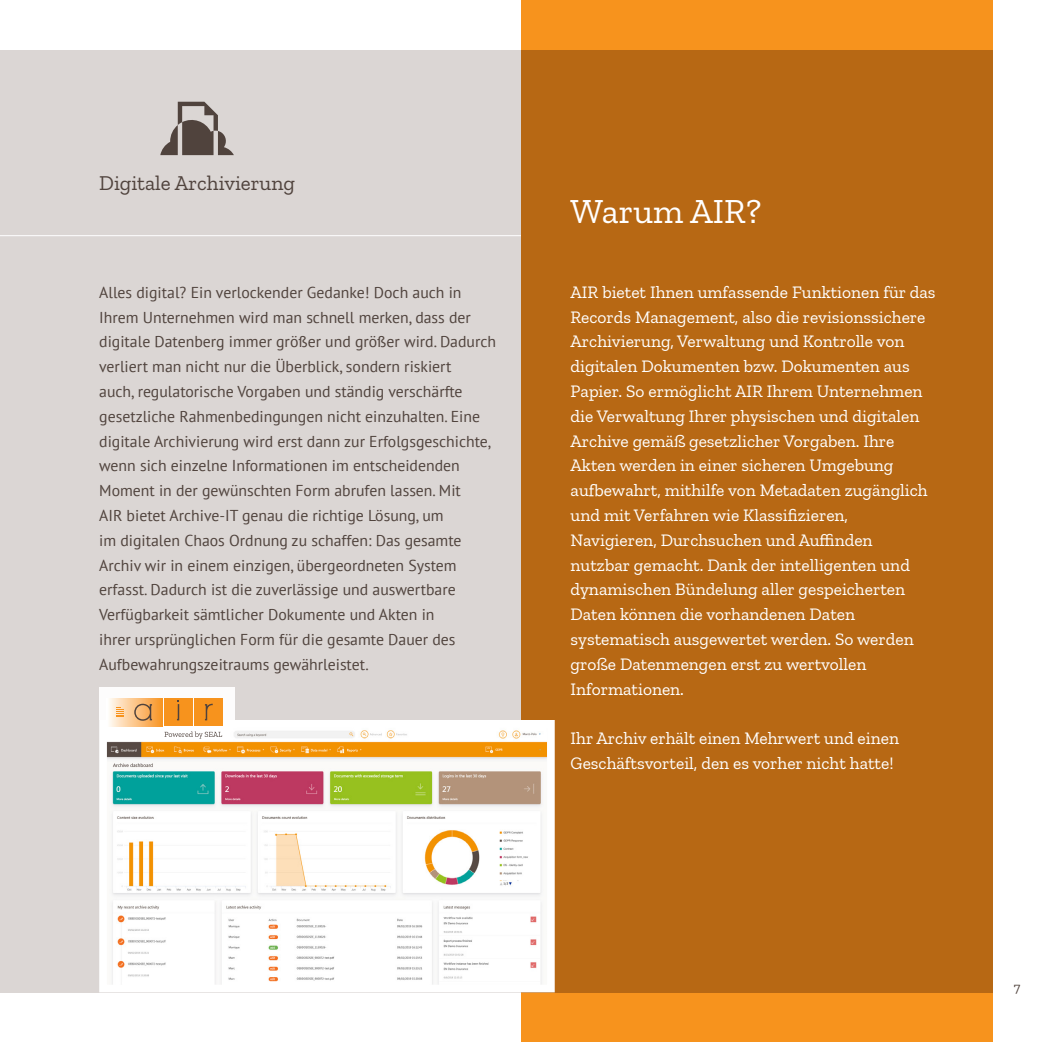
<style>
.page{position:relative;width:1042px;height:1042px;background:#fff}
.page>*{position:absolute;margin:0;border:0;box-sizing:border-box;transform-origin:0 0}
.t1{font:35px "Zilla Slab";color:#fff}
.t2{font:21px "Zilla Slab";color:#50433d}
.t3{font:17.5px "Zilla Slab";color:#fff}
.t4{font:15.75px/24.8px "PT Sans";color:#50433d}
.t5{font:14px "Zilla Slab";color:#50433d}
</style>
<div class="page">
<div style="left:0;top:50px;width:992px;height:942px;background:#dbd6d4"></div>
<svg style="left:160px;top:102px;width:74px;height:53px"></svg>
<div style="left:521px;top:0;width:471px;height:1042px;background:#f7931d"></div>
<div style="left:521px;top:50px;width:471px;height:942px;background:#b76814"></div>
<hr style="left:0;top:235px;width:521px;height:1px;background:#fff">
<img style="left:108px;top:729px;width:438px;height:254px">
<div style="left:99px;top:720px;width:456px;height:272px;border:8px solid #fff"></div>
<div style="left:99px;top:687px;width:135px;height:33px;background:#fff"></div>
<div style="left:107px;top:698px;width:56px;height:28px;background:linear-gradient(to right,#fffbf7,#f89525)"></div>
<div style="left:164px;top:698px;width:28px;height:28px;background:#f7931d"></div>
<div style="left:194px;top:698px;width:28px;height:28px;background:#f7931d"></div>
<svg style="left:134px;top:704px;width:18px;height:17px"></svg>
<svg style="left:205px;top:704px;width:8px;height:16px"></svg>
<svg style="left:177px;top:700px;width:2px;height:20px"></svg>
<svg style="left:116px;top:707px;width:8px;height:10px"></svg>
<svg style="left:164px;top:731px;width:58px;height:7px"></svg>
<p class="t2" style="left:99px;top:171px;width:197px">Digitale Archivierung</p>
<p class="t4" style="left:99px;top:279px;width:398px">Alles digital? Ein verlockender Gedanke! Doch auch in Ihrem Unternehmen wird man schnell merken, dass der digitale Datenberg immer größer und größer wird. Dadurch verliert man nicht nur die Überblick, sondern riskiert<br>auch, regulatorische Vorgaben und ständig verschärfte gesetzliche Rahmenbedingungen nicht einzuhalten. Eine digitale Archivierung wird erst dann zur Erfolgsgeschichte, wenn sich einzelne Informationen im entscheidenden Moment in der gewünschten Form abrufen lassen. Mit<br>AIR bietet Archive-IT genau die richtige Lösung, um<br>im digitalen Chaos Ordnung zu schaffen: Das gesamte Archiv wir in einem einzigen, übergeordneten System erfasst. Dadurch ist die zuverlässige und auswertbare Verfügbarkeit sämtlicher Dokumente und Akten in<br>ihrer ursprünglichen Form für die gesamte Dauer des Aufbewahrungszeitraums gewährleistet.</p>
<p class="t1" style="left:570px;top:192px;width:192px">Warum AIR?</p>
<p class="t3" style="left:570px;top:282px;width:366px">AIR bietet Ihnen umfassende Funktionen für das</p>
<p class="t3" style="left:570px;top:307px;width:356px">Records Management, also die revisionssichere</p>
<p class="t3" style="left:570px;top:332px;width:335px">Archivierung, Verwaltung und Kontrolle von</p>
<p class="t3" style="left:570px;top:357px;width:341px">digitalen Dokumenten bzw. Dokumenten aus</p>
<p class="t3" style="left:570px;top:381px;width:353px">Papier. So ermöglicht AIR Ihrem Unternehmen</p>
<p class="t3" style="left:570px;top:406px;width:350px">die Verwaltung Ihrer physischen und digitalen</p>
<p class="t3" style="left:570px;top:431px;width:325px">Archive gemäß gesetzlicher Vorgaben. Ihre</p>
<p class="t3" style="left:570px;top:456px;width:324px">Akten werden in einer sicheren Umgebung</p>
<p class="t3" style="left:570px;top:481px;width:359px">aufbewahrt, mithilfe von Metadaten zugänglich</p>
<p class="t3" style="left:570px;top:505px;width:279px">und mit Verfahren wie Klassifizieren,</p>
<p class="t3" style="left:570px;top:530px;width:303px">Navigieren, Durchsuchen und Auffinden</p>
<p class="t3" style="left:570px;top:555px;width:341px">nutzbar gemacht. Dank der intelligenten und</p>
<p class="t3" style="left:570px;top:580px;width:336px">dynamischen Bündelung aller gespeicherten</p>
<p class="t3" style="left:570px;top:605px;width:286px">Daten können die vorhandenen Daten</p>
<p class="t3" style="left:570px;top:629px;width:345px">systematisch ausgewertet werden. So werden</p>
<p class="t3" style="left:570px;top:654px;width:297px">große Datenmengen erst zu wertvollen</p>
<p class="t3" style="left:570px;top:679px;width:115px">Informationen.</p>
<p class="t3" style="left:570px;top:729px;width:330px">Ihr Archiv erhält einen Mehrwert und einen</p>
<p class="t3" style="left:570px;top:753px;width:324px">Geschäftsvorteil, den es vorher nicht hatte!</p>
<p class="t5" style="left:1014px;top:980px;width:8px">7</p>
</div>
